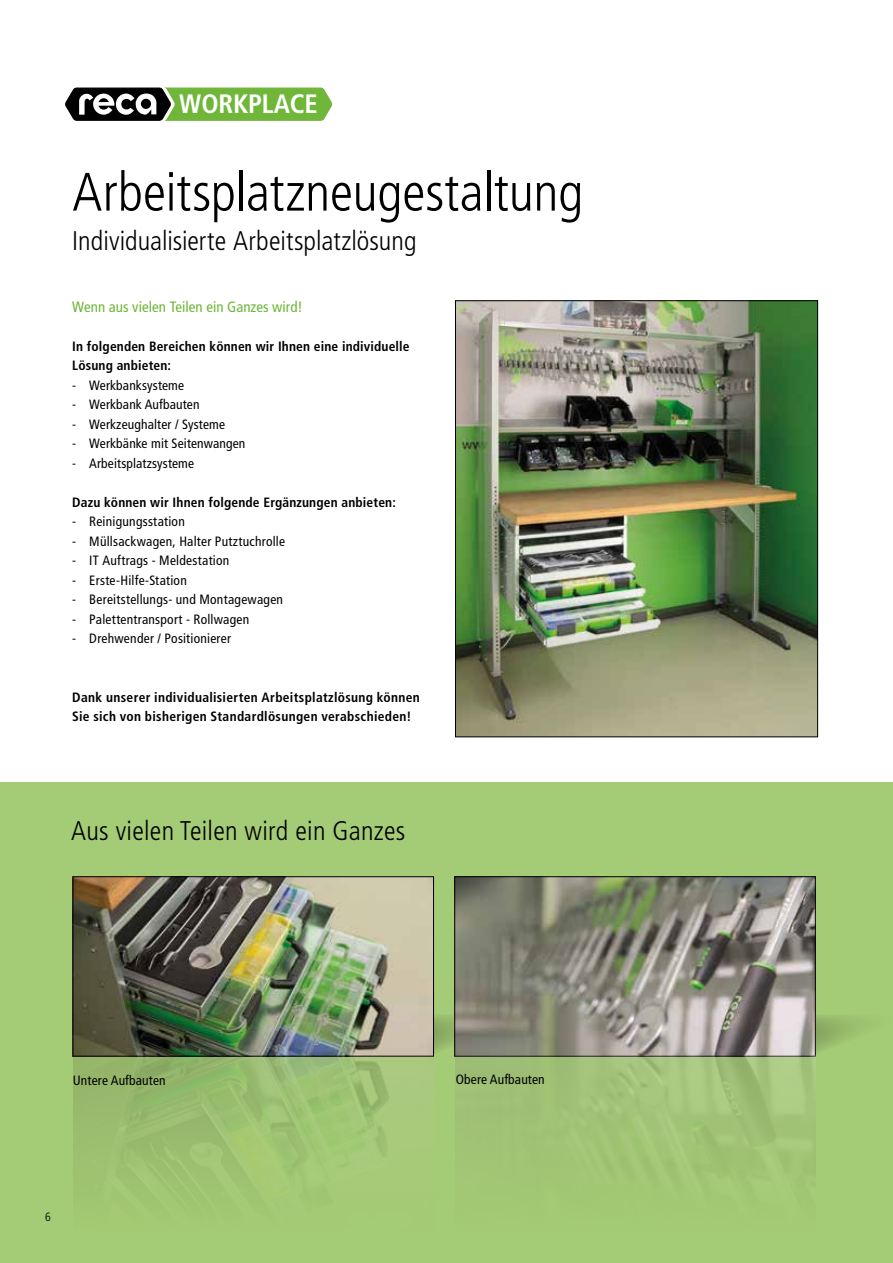
<style>
.page{position:relative;width:893px;height:1263px;background:#fff}
.page>*{position:absolute;margin:0;border:0;box-sizing:border-box;transform-origin:0 0}
.t1{font:300 condensed 54px "Frutiger LT Pro";letter-spacing:-.005em;color:#000}
.t2{font:300 condensed 27px "Frutiger LT Pro";letter-spacing:.005em;color:#000}
.t3{font:700 condensed 26.55px "Frutiger LT Pro";letter-spacing:-.005em;color:#fff}
.t4{font:condensed 15px "Frutiger LT Pro";color:#6fb639}
.t5{font:condensed 13.5px "Frutiger LT Pro";letter-spacing:.015em;color:#000}
.t6{font:700 condensed 13.5px/19.5px "Frutiger LT Pro";letter-spacing:.01em;color:#000}
.t7{font:300 condensed 12px "Frutiger LT Pro";color:#000}
</style>
<div class="page">
<div style="left:0;top:782px;width:893px;height:481px;background:#a4cb75"></div>
<img style="left:73px;top:878px;width:361px;height:311px">
<div style="left:73px;top:876px;width:361px;height:180px;border:1px solid #000"></div>
<img style="left:72px;top:1014px;width:787px;height:40px">
<img style="left:455px;top:877px;width:361px;height:298px">
<div style="left:454px;top:876px;width:361px;height:180px;border:1px solid #000"></div>
<svg style="left:65px;top:87px;width:268px;height:34px;background:#6a934b"></svg>
<img style="left:457px;top:302px;width:359px;height:433px">
<div style="left:455px;top:300px;width:363px;height:437px;border:1px solid #000"></div>
<h3 class="t3" style="left:179px;top:88px;width:140px">WORKPLACE</h3>
<h1 class="t1" style="left:72px;top:161px;width:512px">Arbeitsplatzneugestaltung</h1>
<h2 class="t2" style="left:72px;top:225px;width:346px">Individualisierte Arbeitsplatzlösung</h2>
<p class="t4" style="left:72px;top:298px;width:232px">Wenn aus vielen Teilen ein Ganzes wird!</p>
<p class="t6" style="left:72px;top:336px;width:339px">In folgenden Bereichen können wir Ihnen eine individuelle<br>Lösung anbieten:</p>
<p class="t5" style="left:72px;top:377px;width:113px">- Werkbanksysteme</p>
<p class="t5" style="left:72px;top:397px;width:129px">- Werkbank Aufbauten</p>
<p class="t5" style="left:72px;top:416px;width:154px">- Werkzeughalter / Systeme</p>
<p class="t5" style="left:72px;top:436px;width:175px">- Werkbänke mit Seitenwangen</p>
<p class="t5" style="left:72px;top:455px;width:123px">- Arbeitsplatzsysteme</p>
<p class="t6" style="left:72px;top:492px;width:325px">Dazu können wir Ihnen folgende Ergänzungen anbieten:</p>
<p class="t5" style="left:72px;top:514px;width:114px">- Reinigungsstation</p>
<p class="t5" style="left:72px;top:533px;width:214px">- Müllsackwagen, Halter Putztuchrolle</p>
<p class="t5" style="left:72px;top:553px;width:159px">- IT Auftrags - Meldestation</p>
<p class="t5" style="left:72px;top:572px;width:116px">- Erste-Hilfe-Station</p>
<p class="t5" style="left:72px;top:592px;width:212px">- Bereitstellungs- und Montagewagen</p>
<p class="t5" style="left:72px;top:611px;width:179px">- Palettentransport - Rollwagen</p>
<p class="t5" style="left:72px;top:631px;width:160px">- Drehwender / Positionierer</p>
<p class="t6" style="left:72px;top:687px;width:349px">Dank unserer individualisierten Arbeitsplatzlösung können<br>Sie sich von bisherigen Standardlösungen verabschieden!</p>
<h2 class="t2" style="left:71px;top:815px;width:336px">Aus vielen Teilen wird ein Ganzes</h2>
<p class="t5" style="left:73px;top:1072px;width:94px">Untere Aufbauten</p>
<p class="t7" style="left:45px;top:1210px;width:7px">6</p>
<p class="t5" style="left:456px;top:1071px;width:90px">Obere Aufbauten</p>
</div>
